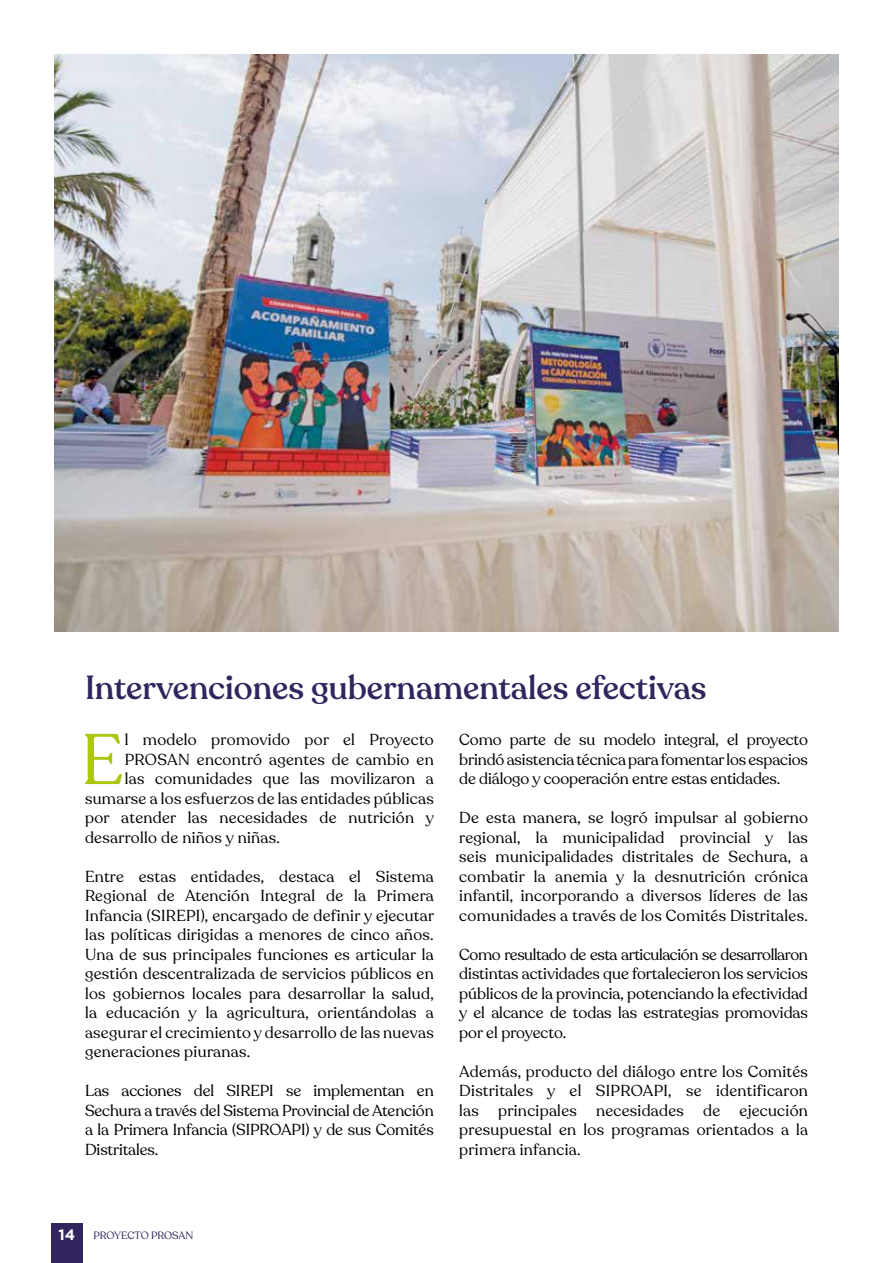
<style>
.page{position:relative;width:893px;height:1263px;background:#fff}
.page>*{position:absolute;margin:0;border:0;box-sizing:border-box;transform-origin:0 0}
.t1{font:70.65px "Recoleta";color:#adc710}
.t2{font:500 33px "Recoleta";color:#32255e}
.t3{font:15.75px/19.5px "Recoleta";letter-spacing:.02em;color:#000;text-align:justify}
.t4{font:10.5px "Recoleta";letter-spacing:-.005em;color:#32255e}
.s1{font-family:"Gotham";font-weight:700;font-size:15px;color:#fff}
</style>
<div class="page">
<div style="left:52px;top:1223px;width:31px;height:40px;background:#32255e"></div>
<img style="left:54px;top:54px;width:785px;height:577px">
<h2 class="t2" style="left:85px;top:667px;width:623px">Intervenciones gubernamentales efectivas</h2>
<p class="t3" style="left:459px;top:730px;width:350px">Como parte de su modelo integral, el proyecto brindó asistencia técnica para fomentar los espacios de diálogo y cooperación entre estas entidades.</p>
<p class="t3" style="left:459px;top:808px;width:350px">De esta manera, se logró impulsar al gobierno regional, la municipalidad provincial y las seis municipalidades distritales de Sechura, a combatir la anemia y la desnutrición crónica infantil, incorporando a diversos líderes de las comunidades a través de los Comités Distritales.</p>
<p class="t3" style="left:459px;top:945px;width:350px">Como resultado de esta articulación se desarrollaron distintas actividades que fortalecieron los servicios públicos de la provincia, potenciando la efectividad y el alcance de todas las estrategias promovidas por el proyecto.</p>
<p class="t3" style="left:459px;top:1062px;width:350px">Además, producto del diálogo entre los Comités Distritales y el SIPROAPI, se identificaron las principales necesidades de ejecución presupuestal en los programas orientados a la primera infancia.</p>
<h1 class="t1" style="left:81px;top:716px;width:44px">E</h1>
<p class="t3" style="left:125px;top:730px;width:311px">l modelo promovido por el Proyecto</p>
<p class="t3" style="left:125px;top:750px;width:310px">PROSAN encontró agentes de cambio en</p>
<p class="t3" style="left:125px;top:769px;width:311px">las comunidades que las movilizaron a</p>
<p class="t3" style="left:85px;top:789px;width:350px">sumarse a los esfuerzos de las entidades públicas</p>
<p class="t3" style="left:85px;top:808px;width:351px">por atender las necesidades de nutrición y</p>
<p class="t3" style="left:85px;top:828px;width:196px">desarrollo de niños y niñas.</p>
<p class="t3" style="left:85px;top:867px;width:351px">Entre estas entidades, destaca el Sistema Regional de Atención Integral de la Primera Infancia (SIREPI), encargado de definir y ejecutar las políticas dirigidas a menores de cinco años.<br>Una de sus principales funciones es articular la gestión descentralizada de servicios públicos en los gobiernos locales para desarrollar la salud, la educación y la agricultura, orientándolas a asegurar el crecimiento y desarrollo de las nuevas generaciones piuranas.</p>
<p class="t3" style="left:85px;top:1081px;width:350px">Las acciones del SIREPI se implementan en Sechura a través del Sistema Provincial de Atención a la Primera Infancia (SIPROAPI) y de sus Comités Distritales.</p>
<p class="t4" style="left:59px;top:1229px;width:136px"><span class="s1">14</span> PROYECTO PROSAN</p>
</div>
